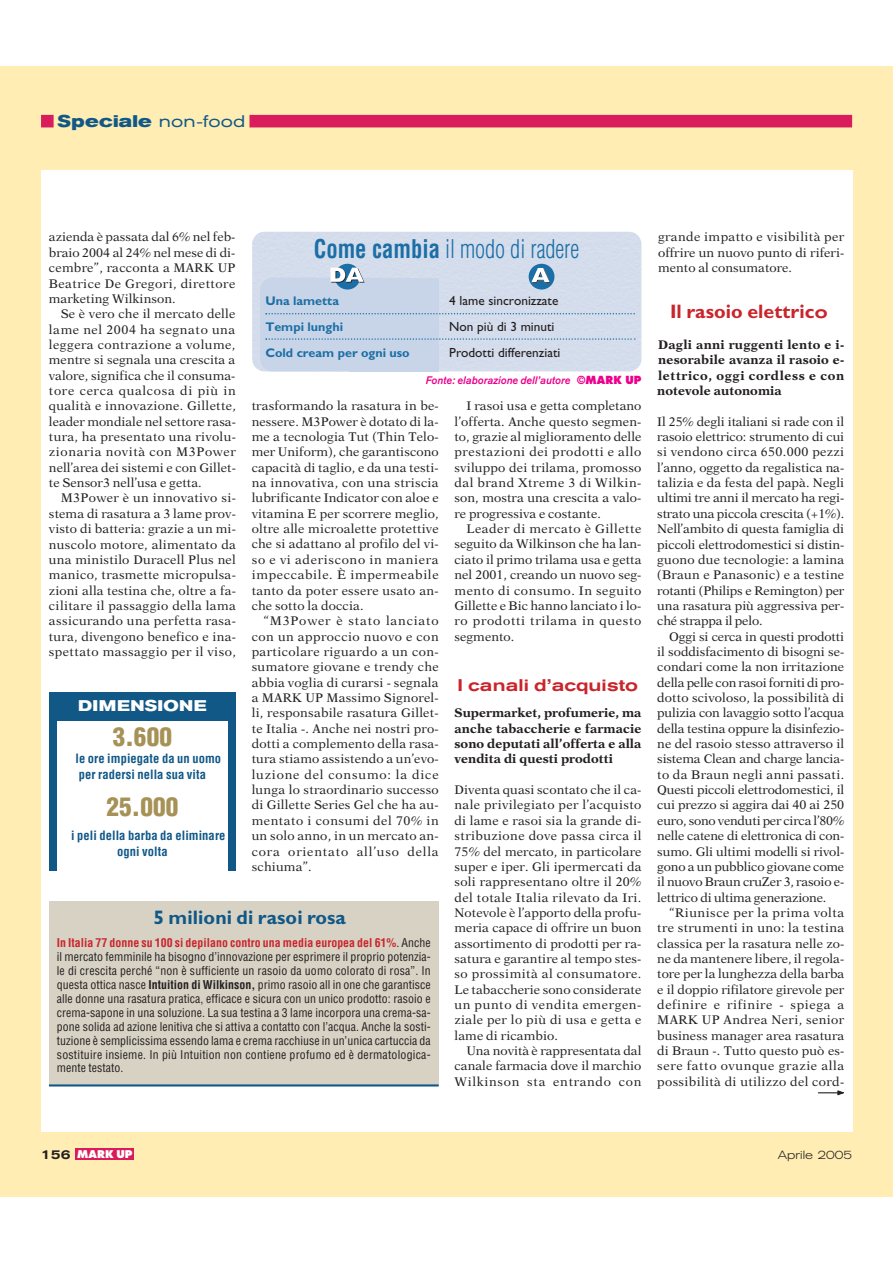
<style>
.page{position:relative;width:893px;height:1262px;background:#fff}
.page>*{position:absolute;margin:0;border:0;box-sizing:border-box;transform-origin:0 0}
.t1{font:300 condensed 25.05px "Helvetica";color:#1b6ea6;scale:.9 1}
.t2{font:900 condensed 25.05px "Helvetica";letter-spacing:.005em;color:#a69256}
.t3{font:700 19.5px "Gill Sans";letter-spacing:.005em;color:#115887}
.t4{font:700 19.5px "Gill Sans";letter-spacing:.005em;color:#c9252b}
.t5{font:500 expanded 16.8px "Akzidenz Grotesk BE";letter-spacing:.01em;color:#c9252b}
.t6{font:700 expanded 16.8px "Akzidenz Grotesk BE";letter-spacing:.015em;color:#115887}
.t7{font:700 expanded 15.3px "Akzidenz Grotesk BE";letter-spacing:.02em;color:#fff}
.t8{font:13.2px/25.8px "Gill Sans";color:#231f20}
.t9{font:12.6px/15.3px "New Aster";letter-spacing:.01em;color:#231f20;text-align:justify}
.t10{font:700 12.6px/15.3px "New Aster";letter-spacing:.005em;color:#231f20;text-align:justify}
.t11{font:700 condensed 12.6px/15.3px "Helvetica";letter-spacing:.005em;color:#115887}
.t12{font:700 12.6px/25.8px "Gill Sans";color:#1b6ea6}
.t13{font:condensed 11.85px/14px "Helvetica";letter-spacing:.02em;color:#231f20;text-align:justify}
.t14{font:300 expanded 11.85px "Akzidenz Grotesk BE";color:#231f20}
.t15{font:italic 500 10.95px "Akzidenz Grotesk BE";letter-spacing:.005em;color:#ec008c;scale:.95 1}
.t16{font:800 10.35px "Futura";color:#fff}
.s1{font-weight:400}
.s2{font-weight:700}
.s3{font-family:"Futura";font-weight:800;font-style:normal}
.s4{font-weight:700;color:#c9252b}
.s5{font-family:"Akzidenz Grotesk BE";font-weight:500;font-stretch:expanded;font-size:16.8px}
.s6{font-family:"Akzidenz Grotesk BE";font-weight:500;font-stretch:expanded;font-size:13.2px;color:#231f20}
</style>
<div class="page">
<div style="left:1px;top:66px;width:891px;height:1130px;background:#ffedb3"></div>
<div style="left:41px;top:170px;width:811px;height:961px;background:#fff"></div>
<div style="left:41px;top:115px;width:811px;height:12px;background:#d91c5c"></div>
<div style="left:54px;top:109px;width:195px;height:37px;background:#ffedb3"></div>
<svg style="left:818px;top:1090px;width:26px;height:5px"></svg>
<div style="left:76px;top:1148px;width:58px;height:11px;background:#d91c5c"></div>
<div style="left:0;top:66px;width:24px;height:1130px;background:#ffedb3"></div>
<div style="left:49px;top:692px;width:187px;height:179px;background:#115887"></div>
<div style="left:57px;top:720px;width:170px;height:164px;background:#fff"></div>
<div style="left:252px;top:232px;width:389px;height:139px;background:#d4ddec;border-radius:12px"></div>
<div style="left:528px;top:264px;width:26px;height:25px;background:#1b6ea6;border-radius:50%"></div>
<div style="left:260px;top:278px;width:132px;height:93px;background:#c8d4e7;border-radius:12px"></div>
<div style="left:349px;top:278px;width:89px;height:93px;background:#c8d4e7"></div>
<svg style="left:334px;top:264px;width:26px;height:25px"></svg>
<svg style="left:531px;top:268px;width:19px;height:15px"></svg>
<svg style="left:330px;top:268px;width:34px;height:14px"></svg>
<svg style="left:265px;top:313px;width:370px;height:1px"></svg>
<svg style="left:265px;top:338px;width:370px;height:2px"></svg>
<div style="left:49px;top:901px;width:389px;height:184px;background:#d7d2c4"></div>
<hr style="left:49px;top:1084px;width:389px;height:2px;background:#115887">
<h3 class="t6" style="left:58px;top:116px;width:189px">Speciale <span class="s1">non-food</span></h3>
<p class="t9" style="left:49px;top:230px;width:188px">azienda è passata dal 6% nel feb&shy;braio 2004 al 24% nel mese di di&shy;cembre”, racconta a MARK UP Beatrice De Gregori, direttore marketing Wilkinson.</p>
<p class="t9" style="left:49px;top:307px;width:188px;text-indent:12px">Se è vero che il mercato delle lame nel 2004 ha segnato una leggera contrazione a volume, mentre si segnala una crescita a valore, significa che il consuma&shy;tore cerca qualcosa di più in qualità e innovazione. Gillette, leader mondiale nel settore rasa&shy;tura, ha presentato una rivolu&shy;zionaria novità con M3Power nell’area dei sistemi e con Gillet&shy;te Sensor3 nell’usa e getta.</p>
<p class="t9" style="left:49px;top:491px;width:188px;text-indent:12px">M3Power è un innovativo si&shy;stema di rasatura a 3 lame prov&shy;visto di batteria: grazie a un mi&shy;nuscolo motore, alimentato da una ministilo Duracell Plus nel manico, trasmette micropulsa&shy;zioni alla testina che, oltre a fa&shy;cilitare il passaggio della lama assicurando una perfetta rasa&shy;tura, divengono benefico e ina&shy;spettato massaggio per il viso,</p>
<h1 class="t1" style="left:314px;top:239px;width:296px"><span class="s2">Come cambia</span> il modo di radere</h1>
<p class="t8" style="left:449px;top:289px;width:113px">4 lame sincronizzate<br>Non più di 3 minuti<br>Prodotti differenziati</p>
<p class="t12" style="left:265px;top:290px;width:146px">Una lametta<br>Tempi lunghi<br>Cold cream per ogni uso</p>
<p class="t15" style="left:426px;top:376px;width:228px">Fonte: elaborazione dell’autore <span class="s3">©MARK UP</span></p>
<p class="t9" style="left:454px;top:399px;width:188px;text-indent:12px">I rasoi usa e getta completano l’offerta. Anche questo segmen&shy;to, grazie al miglioramento delle prestazioni dei prodotti e allo sviluppo dei trilama, promosso dal brand Xtreme 3 di Wilkin&shy;son, mostra una crescita a valo&shy;re progressiva e costante.</p>
<p class="t9" style="left:454px;top:522px;width:188px;text-indent:12px">Leader di mercato è Gillette seguito da Wilkinson che ha lan&shy;ciato il primo trilama usa e getta nel 2001, creando un nuovo seg&shy;mento di consumo. In seguito Gillette e Bic hanno lanciato i lo&shy;ro prodotti trilama in questo segmento.</p>
<h3 class="t5" style="left:457px;top:679px;width:182px">I canali d’acquisto</h3>
<p class="t10" style="left:454px;top:706px;width:188px">Supermarket, profumerie, ma anche tabaccherie e farmacie sono deputati all’offerta e alla vendita di questi prodotti</p>
<p class="t9" style="left:454px;top:783px;width:188px">Diventa quasi scontato che il ca&shy;nale privilegiato per l’acquisto di lame e rasoi sia la grande di&shy;stribuzione dove passa circa il 75% del mercato, in particolare super e iper. Gli ipermercati da soli rappresentano oltre il 20% del totale Italia rilevato da Iri.<br>Notevole è l’apporto della profu&shy;meria capace di offrire un buon assortimento di prodotti per ra&shy;satura e garantire al tempo stes&shy;so prossimità al consumatore.<br>Le tabaccherie sono considerate un punto di vendita emergen&shy;ziale per lo più di usa e getta e lame di ricambio.</p>
<p class="t9" style="left:454px;top:1044px;width:188px;text-indent:12px">Una novità è rappresentata dal canale farmacia dove il marchio Wilkinson sta entrando con</p>
<p class="t9" style="left:252px;top:399px;width:188px">trasformando la rasatura in be&shy;nessere. M3Power è dotato di la&shy;me a tecnologia Tut (Thin Telo&shy;mer Uniform), che garantiscono capacità di taglio, e da una testi&shy;na innovativa, con una striscia lubrificante Indicator con aloe e vitamina E per scorrere meglio, oltre alle microalette protettive che si adattano al profilo del vi&shy;so e vi aderiscono in maniera impeccabile. È impermeabile tanto da poter essere usato an&shy;che sotto la doccia.</p>
<p class="t9" style="left:252px;top:614px;width:188px;text-indent:12px">“M3Power è stato lanciato con un approccio nuovo e con particolare riguardo a un con&shy;sumatore giovane e trendy che abbia voglia di curarsi - segnala a MARK UP Massimo Signorel&shy;li, responsabile rasatura Gillet&shy;te Italia -. Anche nei nostri pro&shy;dotti a complemento della rasa&shy;tura stiamo assistendo a un’evo&shy;luzione del consumo: la dice lunga lo straordinario successo di Gillette Series Gel che ha au&shy;mentato i consumi del 70% in un solo anno, in un mercato an&shy;cora orientato all’uso della schiuma”.</p>
<p class="t7" style="left:78px;top:700px;width:130px">DIMENSIONE</p>
<h1 class="t2" style="left:113px;top:726px;width:61px">3.600</h1>
<p class="t11" style="left:75px;top:752px;width:147px">le ore impiegate da un uomo per radersi nella sua vita</p>
<h1 class="t2" style="left:106px;top:797px;width:73px">25.000</h1>
<p class="t11" style="left:117px;top:829px;width:110px;text-indent:-46px">i peli della barba da eliminare ogni volta</p>
<h2 class="t3" style="left:153px;top:910px;width:194px">5 milioni di rasoi rosa</h2>
<p class="t13" style="left:57px;top:936px;width:375px"><span class="s4">In Italia 77 donne su 100 si depilano contro una media europea del 61%</span>. Anche il mercato femminile ha bisogno d’innovazione per esprimere il proprio potenzia&shy;le di crescita perché “non è sufficiente un rasoio da uomo colorato di rosa”. In questa ottica nasce <span class="s2">Intuition di Wilkinson,</span> primo rasoio all in one che garantisce alle donne una rasatura pratica, efficace e sicura con un unico prodotto: rasoio e crema-sapone in una soluzione. La sua testina a 3 lame incorpora una crema-sa&shy;pone solida ad azione lenitiva che si attiva a contatto con l’acqua. Anche la sosti&shy;tuzione è semplicissima essendo lama e crema racchiuse in un’unica cartuccia da sostituire insieme. In più Intuition non contiene profumo ed è dermatologica&shy;mente testato.</p>
<p class="t9" style="left:658px;top:230px;width:188px">grande impatto e visibilità per offrire un nuovo punto di riferi&shy;mento al consumatore.</p>
<h2 class="t4" style="left:670px;top:305px;width:159px">Il rasoio elettric<span class="s5">o</span></h2>
<p class="t10" style="left:657px;top:338px;width:188px">Dagli anni ruggenti lento e i&shy;nesorabile avanza il rasoio e&shy;lettrico, oggi cordless e con notevole autonomia</p>
<p class="t9" style="left:657px;top:414px;width:188px">Il 25% degli italiani si rade con il rasoio elettrico: strumento di cui si vendono circa 650.000 pezzi l’anno, oggetto da regalistica na&shy;talizia e da festa del papà. Negli ultimi tre anni il mercato ha regi&shy;strato una piccola crescita (+1%).<br>Nell’ambito di questa famiglia di piccoli elettrodomestici si distin&shy;guono due tecnologie: a lamina (Braun e Panasonic) e a testine rotanti (Philips e Remington) per una rasatura più aggressiva per&shy;ché strappa il pelo.</p>
<p class="t9" style="left:657px;top:629px;width:188px;text-indent:12px">Oggi si cerca in questi prodotti il soddisfacimento di bisogni se&shy;condari come la non irritazione della pelle con rasoi forniti di pro&shy;dotto scivoloso, la possibilità di pulizia con lavaggio sotto l’acqua della testina oppure la disinfezio&shy;ne del rasoio stesso attraverso il sistema Clean and charge lancia&shy;to da Braun negli anni passati.<br>Questi piccoli elettrodomestici, il cui prezzo si aggira dai 40 ai 250 euro, sono venduti per circa l’80% nelle catene di elettronica di con&shy;sumo. Gli ultimi modelli si rivol&shy;gono a un pubblico giovane come il nuovo Braun cruZer 3, rasoio e&shy;lettrico di ultima generazione.</p>
<p class="t9" style="left:657px;top:905px;width:188px;text-indent:12px">“Riunisce per la prima volta tre strumenti in uno: la testina classica per la rasatura nelle zo&shy;ne da mantenere libere, il regola&shy;tore per la lunghezza della barba e il doppio rifilatore girevole per definire e rifinire - spiega a MARK UP Andrea Neri, senior business manager area rasatura di Braun -. Tutto questo può es&shy;sere fatto ovunque grazie alla possibilità di utilizzo del cord-</p>
<p class="t16" style="left:41px;top:1149px;width:93px"><span class="s6">156</span> MARK UP</p>
<p class="t14" style="left:777px;top:1151px;width:76px">Aprile 2005</p>
</div>
